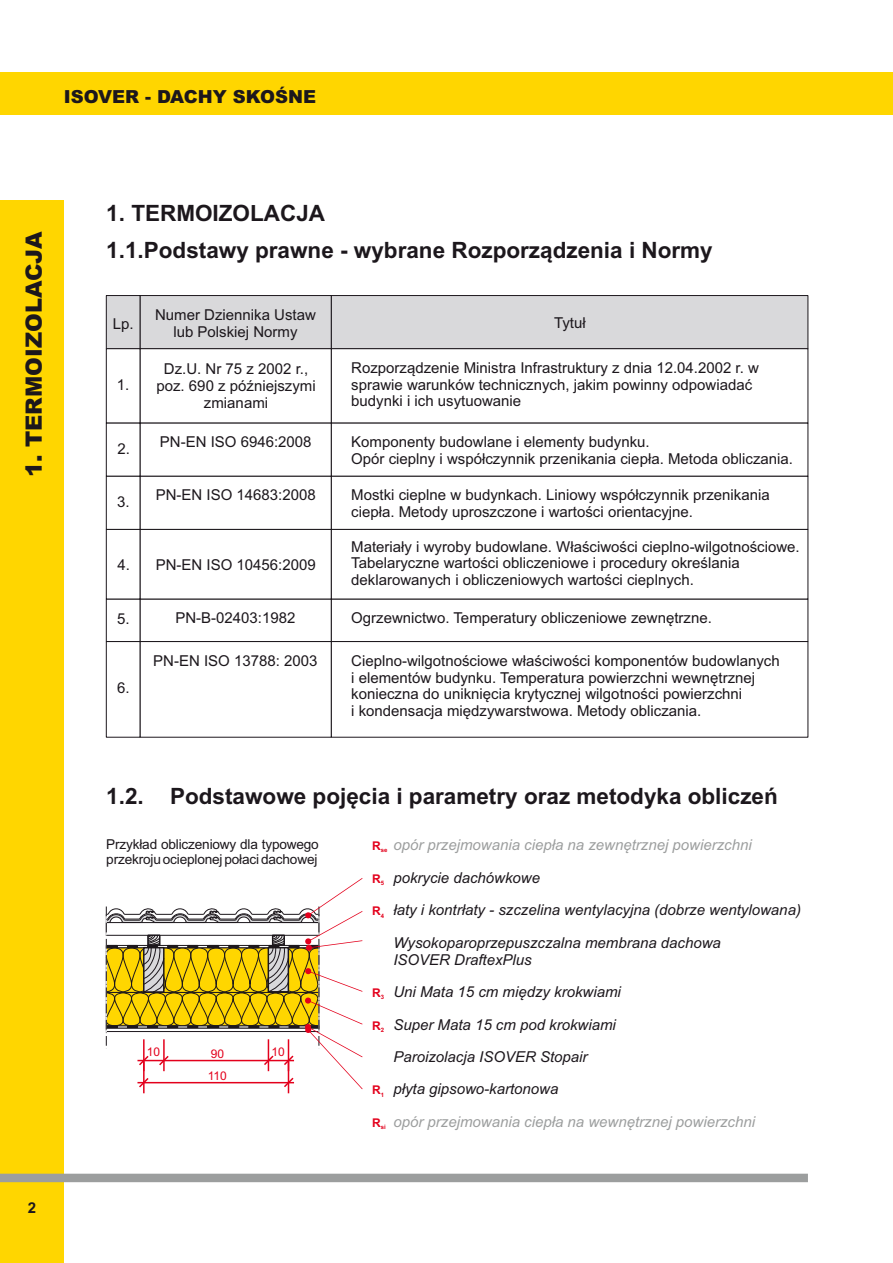
<style>
.page{position:relative;width:893px;height:1263px;background:#fff}
.page>*{position:absolute;margin:0;border:0;box-sizing:border-box;transform-origin:0 0}
.t1{font:700 22.5px/37.7px "Arial";color:#1c171c}
.t2{font:900 22.5px "Arial";color:#1c171c}
.t3{font:900 18px "Arial";color:#1c171c}
.t4{font:15px/16.8px "Arial";color:#1c171c}
.t5{font:italic 15px/32.2px "Arial";color:#1c171c}
.t6{font:italic 15px "Arial";color:#9c9e9e}
.t7{font:700 15px "Arial";color:#1c171c}
.t8{font:13.65px/15.3px "Arial";letter-spacing:-.015em;color:#1c171c}
.t9{font:700 12px "Arial";color:#e3001c}
.t10{font:12px "Arial";color:#e3001c}
.t11{font:700 6px "Arial";color:#e3001c}
</style>
<div class="page">
<div style="left:0;top:200px;width:64px;height:1063px;background:#ffd600"></div>
<div style="left:0;top:72px;width:893px;height:43px;background:#ffd600"></div>
<div style="left:0;top:1174px;width:808px;height:8px;background:#9c9e9e"></div>
<hr style="left:143px;top:1061px;width:2px;height:32px;background:#e3001c">
<hr style="left:288px;top:1061px;width:1px;height:32px;background:#e3001c">
<svg style="left:106px;top:295px;width:703px;height:443px"></svg>
<svg style="left:105px;top:878px;width:258px;height:211px"></svg>
<p class="t3" style="left:64px;top:90px;width:254px">ISOVER - DACHY SKOŚNE</p>
<h1 class="t2" style="left:26px;top:477px;width:247px;rotate:-90deg">1. TERMOIZOLACJA</h1>
<p class="t7" style="left:28px;top:1202px;width:10px">2</p>
<h1 class="t1" style="left:106px;top:196px;width:608px">1. TERMOIZOLACJA<br>1.1.Podstawy prawne - wybrane Rozporządzenia i Normy</h1>
<p class="t4" style="left:113px;top:316px;width:22px">Lp.</p>
<p class="t4" style="left:117px;top:377px;width:14px">1.</p>
<p class="t4" style="left:117px;top:441px;width:14px">2.</p>
<p class="t4" style="left:117px;top:495px;width:14px">3.</p>
<p class="t4" style="left:117px;top:557px;width:14px">4.</p>
<p class="t4" style="left:117px;top:612px;width:14px">5.</p>
<p class="t4" style="left:117px;top:681px;width:14px">6.</p>
<p class="t4" style="left:155px;top:307px;width:162px;text-align:center">Numer Dziennika Ustaw lub Polskiej Normy</p>
<p class="t4" style="left:156px;top:362px;width:161px;text-align:center">Dz.U. Nr 75 z 2002 r., poz. 690 z późniejszymi zmianami</p>
<p class="t4" style="left:160px;top:435px;width:153px">PN-EN ISO 6946:2008</p>
<p class="t4" style="left:156px;top:488px;width:162px">PN-EN ISO 14683:2008</p>
<p class="t4" style="left:156px;top:557px;width:162px">PN-EN ISO 10456:2009</p>
<p class="t4" style="left:175px;top:611px;width:122px">PN-B-02403:1982</p>
<p class="t4" style="left:153px;top:653px;width:166px">PN-EN ISO 13788: 2003</p>
<p class="t4" style="left:554px;top:316px;width:33px">Tytuł</p>
<p class="t4" style="left:351px;top:361px;width:409px">Rozporządzenie Ministra Infrastruktury z dnia 12.04.2002 r. w sprawie warunków technicznych, jakim powinny odpowiadać budynki i ich usytuowanie</p>
<p class="t4" style="left:351px;top:435px;width:443px">Komponenty budowlane i elementy budynku.<br>Opór cieplny i współczynnik przenikania ciepła. Metoda obliczania.</p>
<p class="t4" style="left:351px;top:488px;width:420px">Mostki cieplne w budynkach. Liniowy współczynnik przenikania ciepła. Metody uproszczone i wartości orientacyjne.</p>
<p class="t4" style="left:351px;top:539px;width:450px">Materiały i wyroby budowlane. Właściwości cieplno-wilgotnościowe.<br>Tabelaryczne wartości obliczeniowe i procedury określania deklarowanych i obliczeniowych wartości cieplnych.</p>
<p class="t4" style="left:351px;top:611px;width:362px">Ogrzewnictwo. Temperatury obliczeniowe zewnętrzne.</p>
<p class="t4" style="left:351px;top:653px;width:430px">Cieplno-wilgotnościowe właściwości komponentów budowlanych i elementów budynku. Temperatura powierzchni wewnętrznej konieczna do uniknięcia krytycznej wilgotności powierzchni<br>i kondensacja międzywarstwowa. Metody obliczania.</p>
<h1 class="t1" style="left:106px;top:779px;width:673px">1.2. Podstawowe pojęcia i parametry oraz metodyka obliczeń</h1>
<p class="t11" style="left:372px;top:848px;width:17px"><sup>R</sup>se</p>
<p class="t9" style="left:372px;top:874px;width:14px">R<sub>5</sub></p>
<p class="t9" style="left:372px;top:907px;width:14px">R<sub>4</sub></p>
<p class="t8" style="left:106px;top:837px;width:214px">Przykład obliczeniowy dla typowego przekroju ocieplonej połaci dachowej</p>
<p class="t6" style="left:393px;top:839px;width:360px">opór przejmowania ciepła na zewnętrznej powierzchni</p>
<p class="t5" style="left:393px;top:862px;width:409px;line-height:32.8px">pokrycie dachówkowe<br>łaty i kontrłaty - szczelina wentylacyjna (dobrze wentylowana)<br>Wysokoparoprzepuszczalna membrana dachowa</p>
<p class="t5" style="left:393px;top:945px;width:229px">ISOVER DraftexPlus<br>Uni Mata 15 cm między krokwiami<br>Super Mata 15 cm pod krokwiami<br>Paroizolacja ISOVER Stopair płyta gipsowo-kartonowa</p>
<p class="t9" style="left:372px;top:988px;width:14px">R<sub>3</sub></p>
<p class="t9" style="left:372px;top:1021px;width:14px">R<sub>2</sub></p>
<p class="t10" style="left:147px;top:1047px;width:15px">10</p>
<p class="t10" style="left:211px;top:1049px;width:15px">90</p>
<p class="t10" style="left:271px;top:1047px;width:15px">10</p>
<p class="t10" style="left:208px;top:1071px;width:21px">110</p>
<p class="t9" style="left:372px;top:1085px;width:14px">R<sub>1</sub></p>
<p class="t11" style="left:372px;top:1125px;width:15px"><sup>R</sup>si</p>
<p class="t6" style="left:393px;top:1116px;width:363px">opór przejmowania ciepła na wewnętrznej powierzchni</p>
</div>
